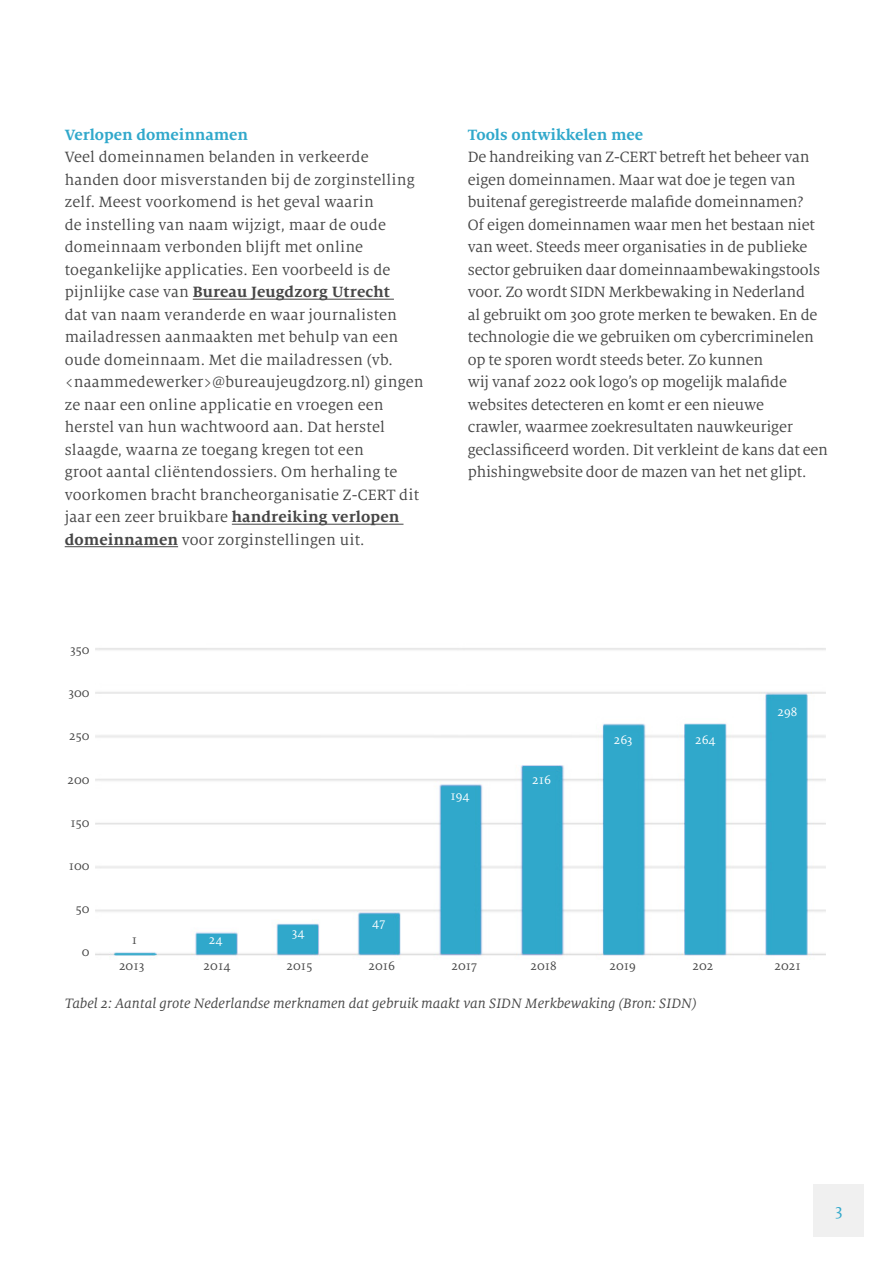
<style>
.page{position:relative;width:893px;height:1263px;background:#fff}
.page>*{position:absolute;margin:0;border:0;box-sizing:border-box;transform-origin:0 0}
.t1{font:18px "Milo Serif OT";color:#30a8cb}
.t2{font:16.5px/22.5px "Milo Serif OT";letter-spacing:-.005em;color:#464646}
.t3{font:700 16.5px "Milo Serif OT";color:#30a8cb}
.t4{font:italic 15px "Milo Serif OT";color:#464646}
.t5{font:13.5px "Milo Serif OT";color:#464646}
.t6{font:13.5px "Milo Serif OT";color:#fff}
.s1{font-weight:700}
</style>
<div class="page">
<div style="left:814px;top:1184px;width:50px;height:53px;background:#f0f0f0"></div>
<hr style="left:193px;top:299px;width:201px;height:1px;background:#464646">
<hr style="left:232px;top:524px;width:171px;height:1px;background:#464646">
<hr style="left:65px;top:546px;width:113px;height:1px;background:#464646">
<img style="left:96px;top:648px;width:729px;height:308px">
<p class="t3" style="left:65px;top:125px;width:185px">Verlopen domeinnamen</p>
<p class="t2" style="left:65px;top:146px;width:360px">Veel domeinnamen belanden in verkeerde handen door misverstanden bij de zorginstelling zelf. Meest voorkomend is het geval waarin<br>de instelling van naam wijzigt, maar de oude domeinnaam verbonden blijft met online toegankelijke applicaties. Een voorbeeld is de pijnlijke case van <span class="s1">Bureau Jeugdzorg Utrecht<br></span>dat van naam veranderde en waar journalisten mailadressen aanmaakten met behulp van een oude domeinnaam. Met die mailadressen (vb. &lt;naammedewerker&gt;@bureaujeugdzorg.nl) gingen ze naar een online applicatie en vroegen een herstel van hun wachtwoord aan. Dat herstel slaagde, waarna ze toegang kregen tot een<br>groot aantal cliëntendossiers. Om herhaling te voorkomen bracht brancheorganisatie Z-CERT dit jaar een zeer bruikbare <span class="s1">handreiking verlopen domeinnamen</span> voor zorginstellingen uit.</p>
<p class="t3" style="left:468px;top:126px;width:177px">Tools ontwikkelen mee</p>
<p class="t2" style="left:468px;top:146px;width:362px">De handreiking van Z-CERT betreft het beheer van eigen domeinnamen. Maar wat doe je tegen van buitenaf geregistreerde malafide domeinnamen?<br>Of eigen domeinnamen waar men het bestaan niet van weet. Steeds meer organisaties in de publieke sector gebruiken daar domeinnaambewakingstools voor. Zo wordt SIDN Merkbewaking in Nederland<br>al gebruikt om 300 grote merken te bewaken. En de technologie die we gebruiken om cybercriminelen op te sporen wordt steeds beter. Zo kunnen<br>wij vanaf 2022 ook logo’s op mogelijk malafide websites detecteren en komt er een nieuwe<br>crawler, waarmee zoekresultaten nauwkeuriger geclassificeerd worden. Dit verkleint de kans dat een phishingwebsite door de mazen van het net glipt.</p>
<p class="t5" style="left:70px;top:643px;width:21px">350</p>
<p class="t5" style="left:68px;top:686px;width:23px">300</p>
<p class="t5" style="left:69px;top:729px;width:22px">250</p>
<p class="t5" style="left:68px;top:772px;width:24px">200</p>
<p class="t5" style="left:70px;top:815px;width:21px">150</p>
<p class="t5" style="left:69px;top:859px;width:22px">100</p>
<p class="t5" style="left:76px;top:902px;width:15px">50</p>
<p class="t5" style="left:82px;top:945px;width:9px">0</p>
<p class="t5" style="left:132px;top:933px;width:7px">1</p>
<p class="t6" style="left:209px;top:933px;width:16px">24</p>
<p class="t6" style="left:292px;top:926px;width:15px">34</p>
<p class="t6" style="left:372px;top:915px;width:15px">47</p>
<p class="t6" style="left:450px;top:789px;width:21px">194</p>
<p class="t6" style="left:532px;top:773px;width:20px">216</p>
<p class="t6" style="left:614px;top:733px;width:20px">263</p>
<p class="t6" style="left:695px;top:733px;width:22px">264</p>
<p class="t6" style="left:777px;top:704px;width:21px">298</p>
<p class="t5" style="left:119px;top:959px;width:27px">2013</p>
<p class="t5" style="left:204px;top:959px;width:29px">2014</p>
<p class="t5" style="left:287px;top:959px;width:27px">2015</p>
<p class="t5" style="left:368px;top:959px;width:28px">2016</p>
<p class="t5" style="left:451px;top:959px;width:27px">2017</p>
<p class="t5" style="left:530px;top:959px;width:28px">2018</p>
<p class="t5" style="left:609px;top:959px;width:28px">2019</p>
<p class="t5" style="left:692px;top:959px;width:22px">202</p>
<p class="t5" style="left:775px;top:959px;width:28px">2021</p>
<p class="t4" style="left:65px;top:996px;width:633px">Tabel 2: Aantal grote Nederlandse merknamen dat gebruik maakt van SIDN Merkbewaking (Bron: SIDN)</p>
<p class="t1" style="left:835px;top:1201px;width:9px">3</p>
</div>
